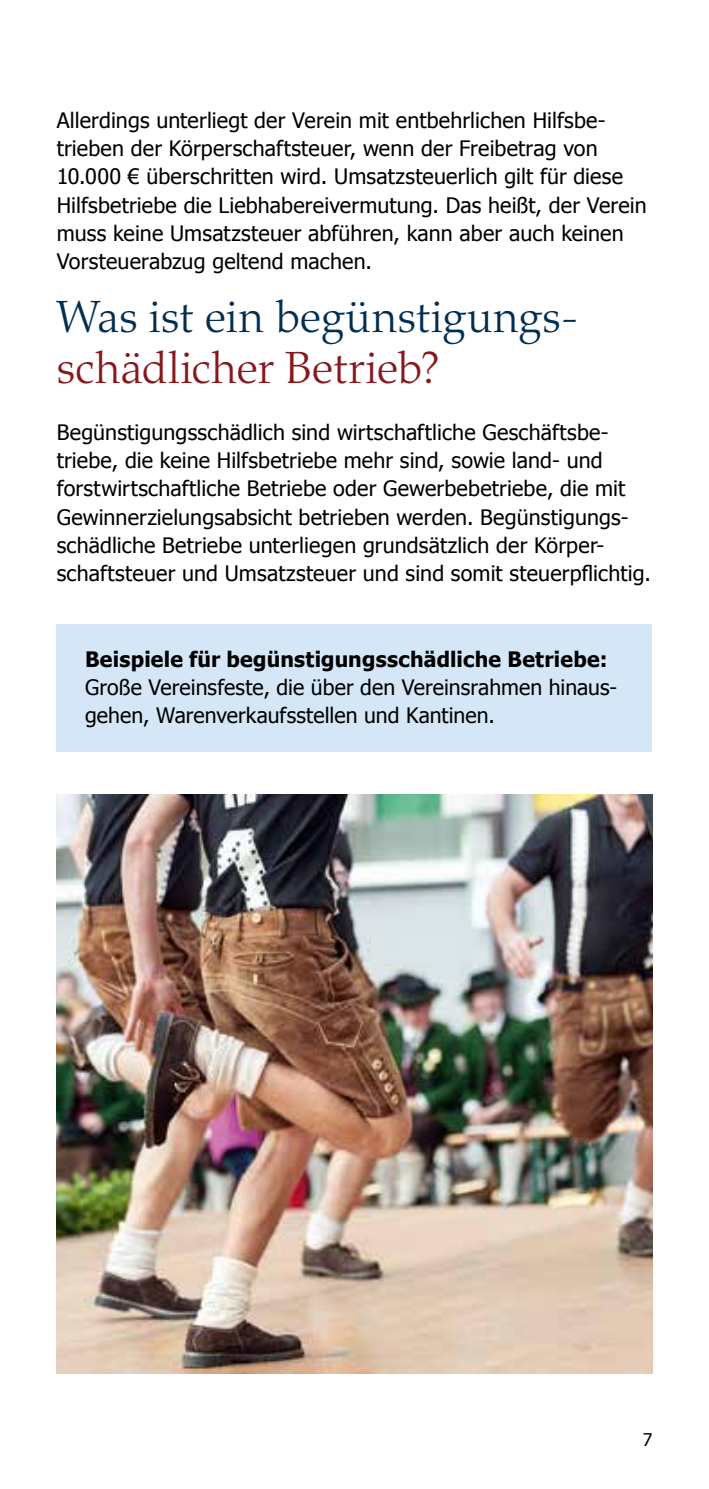
<style>
.page{position:relative;width:709px;height:1489px;background:#fff}
.page>*{position:absolute;margin:0;border:0;box-sizing:border-box;transform-origin:0 0}
.t1{font:300 45px "Palatino LT Pro";letter-spacing:.005em;color:#002e52}
.t2{font:300 45px "Palatino LT Pro";color:#86181e}
.t3{font:21.25px/28.2px "Tahoma";letter-spacing:.005em;color:#000}
.t4{font:700 21.25px "Tahoma";letter-spacing:.01em;color:#000}
.t5{font:17.5px "Tahoma";color:#000}
</style>
<div class="page">
<img style="left:57px;top:794px;width:595px;height:578px">
<div style="left:57px;top:624px;width:595px;height:127px;background:#d5e7f6"></div>
<p class="t3" style="left:57px;top:105px;width:591px">Allerdings unterliegt der Verein mit entbehrlichen Hilfsbe&shy;trieben der Körperschaftsteuer, wenn der Freibetrag von 10.000 € überschritten wird. Umsatzsteuerlich gilt für diese Hilfsbetriebe die Liebhabereivermutung. Das heißt, der Verein muss keine Umsatzsteuer abführen, kann aber auch keinen Vorsteuerabzug geltend machen.</p>
<h1 class="t1" style="left:57px;top:289px;width:524px">Was ist ein begünstigungs-</h1>
<h1 class="t2" style="left:57px;top:340px;width:385px">schädlicher Betrieb?</h1>
<p class="t3" style="left:57px;top:417px;width:595px">Begünstigungsschädlich sind wirtschaftliche Geschäftsbe&shy;triebe, die keine Hilfsbetriebe mehr sind, sowie land- und forstwirtschaftliche Betriebe oder Gewerbebetriebe, die mit Gewinnerzielungsabsicht betrieben werden. Begünstigungs&shy;schädliche Betriebe unterliegen grundsätzlich der Körper&shy;schaftsteuer und Umsatzsteuer und sind somit steuerpflichtig.</p>
<p class="t4" style="left:85px;top:645px;width:524px">Beispiele für begünstigungsschädliche Betriebe:</p>
<p class="t3" style="left:85px;top:672px;width:533px">Große Vereinsfeste, die über den Vereinsrahmen hinaus&shy;gehen, Warenverkaufsstellen und Kantinen.</p>
<p class="t5" style="left:642px;top:1427px;width:11px">7</p>
</div>
